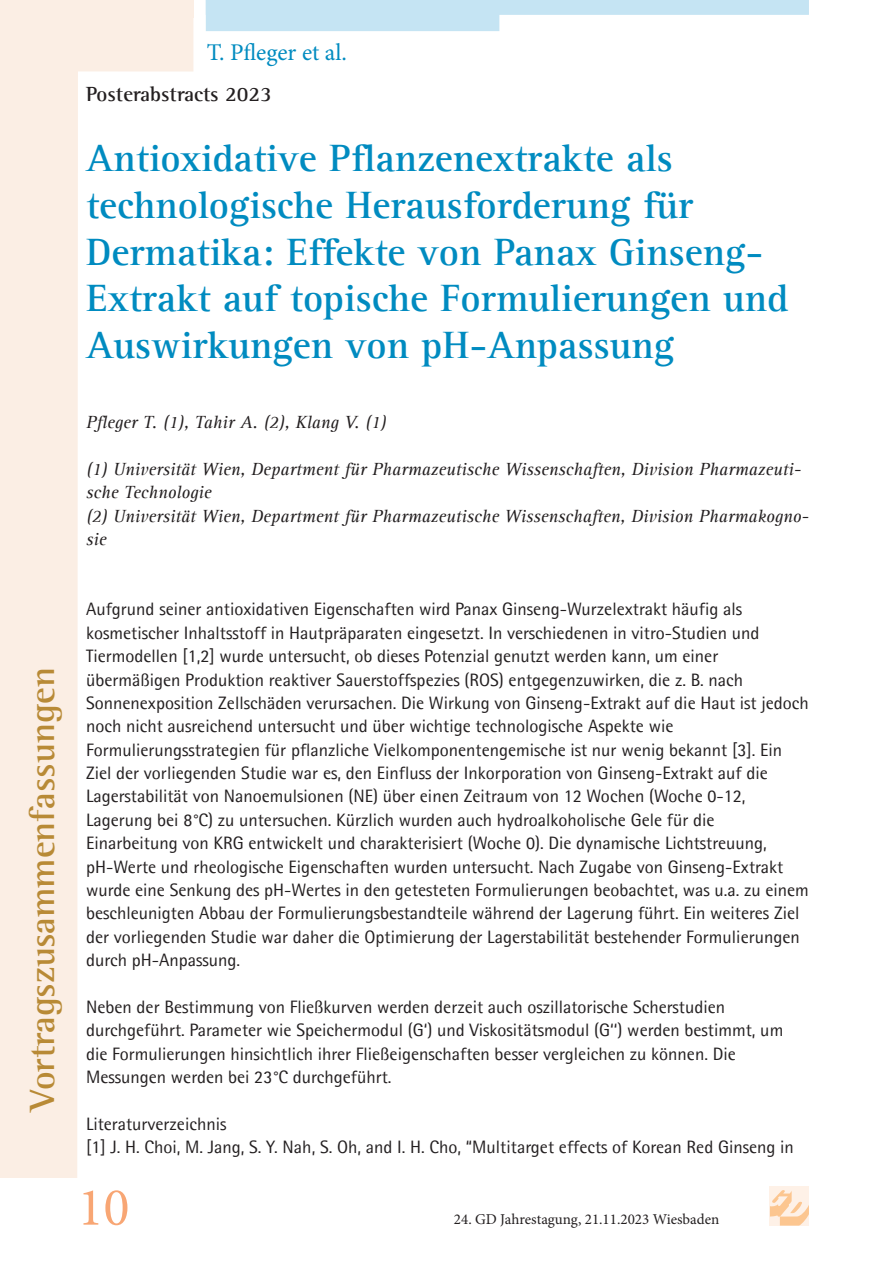
<style>
.page{position:relative;width:893px;height:1263px;background:#fff}
.page>*{position:absolute;margin:0;border:0;box-sizing:border-box;transform-origin:0 0}
.t1{font:54px "Minion Pro";color:#f8a674}
.kleine_Überschrift{font:700 39px/46.8px "Agfa Rotis Serif";color:#008bc0}
.t2{font:700 36px "Agfa Rotis Semi Serif";color:#b88a36}
.Fließtext{font:24px "Minion Pro";color:#008bc0}
.kleine_Überschrift-2{font:700 21px "Agfa Rotis Semi Serif";color:#231f20}
.Grundlienenrasterausrichtung{font:18px/23.4px "Agfa Rotis Semisans";color:#231f20}
.kleine_Überschrift-3{font:italic 18px/23.4px "Agfa Rotis Serif";color:#231f20}
.t3{font:15px "Minion Pro";color:#231f20}
</style>
<div class="page">
<div style="left:770px;top:1186px;width:39px;height:39px;background:#fef1e7"></div>
<svg style="left:770px;top:1190px;width:39px;height:35px"></svg>
<svg style="left:0;top:0;width:194px;height:1178px"></svg>
<div style="left:0;top:0;width:193px;height:17px;background:#fbeee4"></div>
<svg style="left:206px;top:0;width:603px;height:31px"></svg>
<p class="Fließtext" style="left:207px;top:36px;width:142px">T. Pfleger et al.</p>
<p class="kleine_Überschrift-2" style="left:86px;top:81px;width:187px">Posterabstracts 2023</p>
<p class="kleine_Überschrift" style="left:86px;top:135px;width:588px">Antioxidative Pflanzenextrakte als</p>
<p class="kleine_Überschrift" style="left:86px;top:182px;width:609px">technologische Herausforderung für</p>
<p class="kleine_Überschrift" style="left:86px;top:229px;width:704px">Dermatika: Effekte von Panax Ginseng-<br>Extrakt auf topische Formulierungen und<br>Auswirkungen von pH-Anpassung</p>
<p class="kleine_Überschrift-3" style="left:86px;top:411px;width:302px">Pfleger T. (1), Tahir A. (2), Klang V. (1)</p>
<p class="kleine_Überschrift-3" style="left:86px;top:458px;width:716px">(1) Universität Wien, Department für Pharmazeutische Wissenschaften, Division Pharmazeuti&shy;sche Technologie</p>
<p class="kleine_Überschrift-3" style="left:86px;top:505px;width:724px">(2) Universität Wien, Department für Pharmazeutische Wissenschaften, Division Pharmakogno&shy;sie</p>
<h3 class="t2" style="left:21px;top:1111px;width:445px;rotate:-90deg">Vortragszusammenfassungen</h3>
<p class="Grundlienenrasterausrichtung" style="left:86px;top:597px;width:724px">Aufgrund seiner antioxidativen Eigenschaften wird Panax Ginseng-Wurzelextrakt häufig als kosmetischer Inhaltsstoff in Hautpräparaten eingesetzt. In verschiedenen in vitro-Studien und Tiermodellen [1,2] wurde untersucht, ob dieses Potenzial genutzt werden kann, um einer übermäßigen Produktion reaktiver Sauerstoffspezies (ROS) entgegenzuwirken, die z. B. nach Sonnenexposition Zellschäden verursachen. Die Wirkung von Ginseng-Extrakt auf die Haut ist jedoch noch nicht ausreichend untersucht und über wichtige technologische Aspekte wie Formulierungsstrategien für pflanzliche Vielkomponentengemische ist nur wenig bekannt [3]. Ein Ziel der vorliegenden Studie war es, den Einfluss der Inkorporation von Ginseng-Extrakt auf die Lagerstabilität von Nanoemulsionen (NE) über einen Zeitraum von 12 Wochen (Woche 0-12, Lagerung bei 8°C) zu untersuchen. Kürzlich wurden auch hydroalkoholische Gele für die Einarbeitung von KRG entwickelt und charakterisiert (Woche 0). Die dynamische Lichtstreuung, pH-Werte und rheologische Eigenschaften wurden untersucht. Nach Zugabe von Ginseng-Extrakt wurde eine Senkung des pH-Wertes in den getesteten Formulierungen beobachtet, was u.a. zu einem beschleunigten Abbau der Formulierungsbestandteile während der Lagerung führt. Ein weiteres Ziel der vorliegenden Studie war daher die Optimierung der Lagerstabilität bestehender Formulierungen durch pH-Anpassung.</p>
<p class="Grundlienenrasterausrichtung" style="left:86px;top:995px;width:699px">Neben der Bestimmung von Fließkurven werden derzeit auch oszillatorische Scherstudien durchgeführt. Parameter wie Speichermodul (G‘) und Viskositätsmodul (G‘‘) werden bestimmt, um die Formulierungen hinsichtlich ihrer Fließeigenschaften besser vergleichen zu können. Die Messungen werden bei 23°C durchgeführt.</p>
<p class="Grundlienenrasterausrichtung" style="left:86px;top:1112px;width:142px">Literaturverzeichnis</p>
<p class="Grundlienenrasterausrichtung" style="left:86px;top:1135px;width:709px">[1] J. H. Choi, M. Jang, S. Y. Nah, S. Oh, and I. H. Cho, “Multitarget effects of Korean Red Ginseng in</p>
<h1 class="t1" style="left:78px;top:1171px;width:53px">10</h1>
<p class="t3" style="left:454px;top:1209px;width:267px">24. GD Jahrestagung, 21.11.2023 Wiesbaden</p>
</div>
